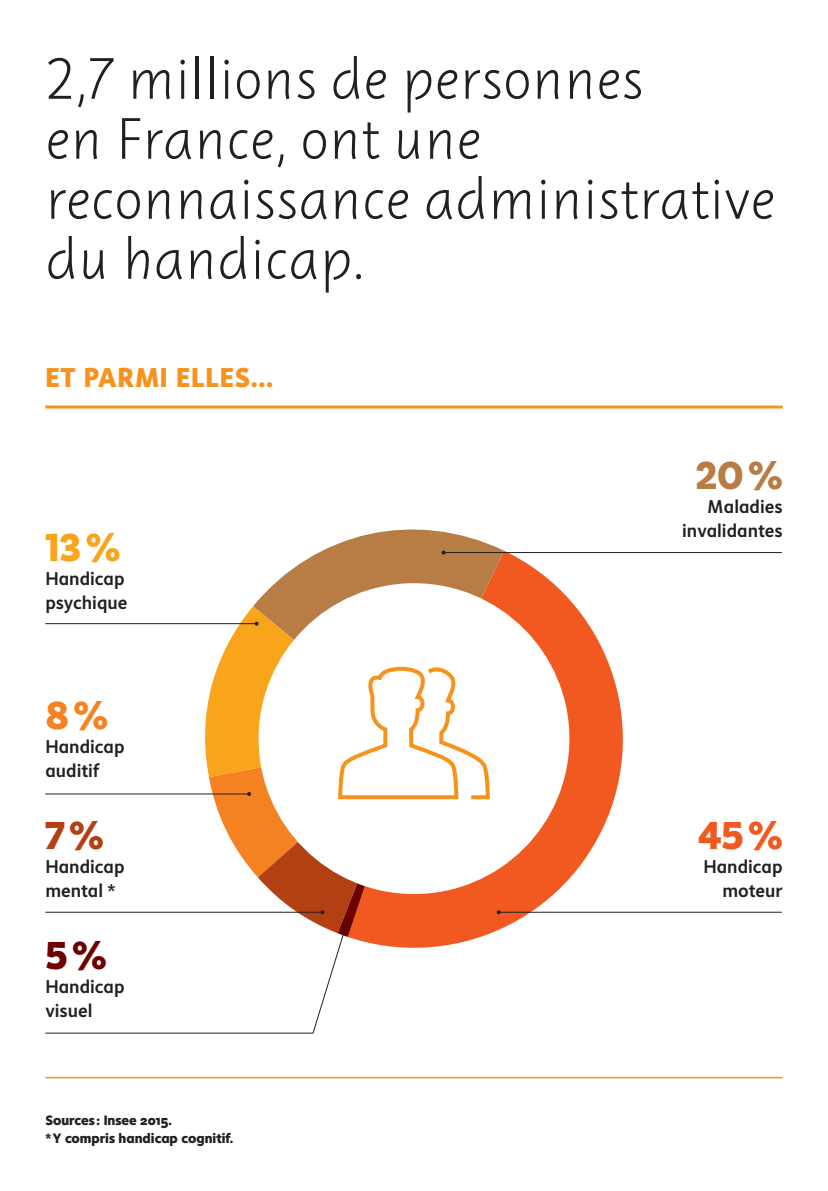
<style>
.page{position:relative;width:828px;height:1191px;background:#fff}
.page>*{position:absolute;margin:0;border:0;box-sizing:border-box;transform-origin:0 0}
.t1{font:60px/60px "Instant 2 Quick";color:#231f20}
.t2{font:800 40px "Instant 5";color:#b87c45}
.t3{font:800 40px "Instant 5";color:#f9a51b}
.t4{font:800 40px "Instant 5";color:#f15921}
.t5{font:800 40px "Instant 5";color:#f58220}
.t6{font:800 40px "Instant 5";color:#b34013}
.t7{font:800 40px "Instant 5";color:#700000}
.t8{font:800 28px "Instant 5";letter-spacing:.03em;color:#f7931d}
.t9{font:19px/24px "Instant 4 Slow";color:#231f20}
.t10{font:800 14px/18px "Instant 5";color:#231f20}
</style>
<div class="page">
<hr style="left:45px;top:405px;width:737px;height:3px;background:#f7931d">
<hr style="left:45px;top:1076px;width:737px;height:2px;background:#f7931d">
<svg style="left:501px;top:550px;width:151px;height:379px"></svg>
<svg style="left:253px;top:529px;width:251px;height:83px;fill:#b87c45"></svg>
<div style="left:258px;top:583px;width:311px;height:311px;background:#fff;border-radius:50%"></div>
<hr style="left:499px;top:911px;width:283px;height:1px;background:#231f20">
<hr style="left:443px;top:552px;width:339px;height:1px;background:#231f20">
<svg style="left:441px;top:550px;width:4px;height:4px"></svg>
<svg style="left:45px;top:606px;width:456px;height:428px"></svg>
<h1 class="t1" style="left:45px;top:50px;width:731px">2,7 millions de personnes<br>en France, ont une reconnaissance administrative du handicap.</h1>
<h3 class="t8" style="left:45px;top:357px;width:229px">ET PARMI ELLES…</h3>
<h2 class="t3" style="left:45px;top:519px;width:76px">13 %</h2>
<p class="t9" style="left:45px;top:566px;width:83px">Handicap psychique</p>
<h2 class="t5" style="left:45px;top:687px;width:64px">8 %</h2>
<p class="t9" style="left:45px;top:734px;width:81px">Handicap auditif</p>
<h2 class="t6" style="left:45px;top:807px;width:60px">7 %</h2>
<p class="t9" style="left:45px;top:854px;width:81px">Handicap mental *</p>
<h2 class="t7" style="left:45px;top:927px;width:63px">5 %</h2>
<p class="t9" style="left:45px;top:974px;width:81px">Handicap visuel</p>
<p class="t10" style="left:45px;top:1111px;width:190px">Sources : Insee 2015.<br>* Y compris handicap cognitif.</p>
<h2 class="t2" style="left:696px;top:447px;width:88px">20 %</h2>
<p class="t9" style="left:682px;top:494px;width:102px;text-align:right">Maladies invalidantes</p>
<h2 class="t4" style="left:698px;top:807px;width:86px">45 %</h2>
<p class="t9" style="left:703px;top:854px;width:81px;text-align:right">Handicap moteur</p>
</div>
